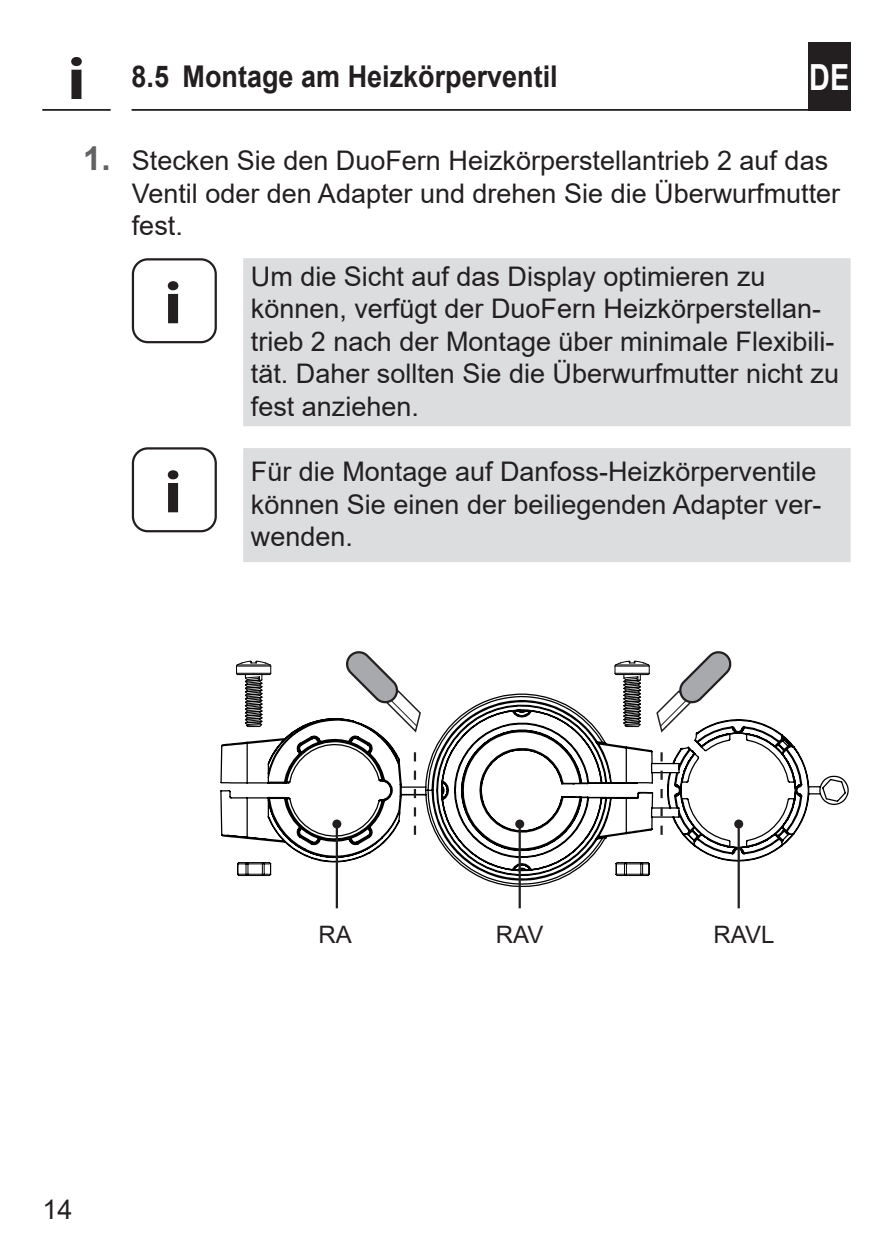
<style>
.page{position:relative;width:893px;height:1259px;background:#fff}
.page>*{position:absolute;margin:0;border:0;box-sizing:border-box;transform-origin:0 0}
.INFO-Icon{font:700 60px "Myriad Pro";color:#231f20;scale:1.1 1}
.t1{font:700 36px "Arial";color:#fff;scale:.8 1}
.t2{font:700 30px "Arial";color:#231f20;scale:.9 1}
.Nützliche_Infos_-_DE{font:27px/32.4px "Arial";color:#231f20}
.Bildlegende_-_DE{font:24px "Arial";color:#231f20}
.Fließtext_-_DE{font:24px "Arial";color:#231f20}
.s1{font-weight:700;font-size:33px;color:#636366}
</style>
<div class="page">
<hr style="left:132px;top:109px;width:719px;height:2px;background:#231f20">
<div style="left:808px;top:42px;width:42px;height:69px;background:#231f20"></div>
<hr style="left:42px;top:109px;width:68px;height:2px;background:#231f20">
<div style="left:243px;top:258px;width:608px;height:168px;background:#dcdddf"></div>
<div style="left:243px;top:448px;width:608px;height:114px;background:#dcdddf"></div>
<div style="left:132px;top:258px;width:85px;height:85px;border:2px solid #231f20;border-radius:15px"></div>
<div style="left:132px;top:447px;width:85px;height:85px;border:2px solid #231f20;border-radius:15px"></div>
<svg style="left:220px;top:693px;width:629px;height:194px"></svg>
<hr style="left:336px;top:824px;width:2px;height:84px;background:#231f20">
<div style="left:332px;top:819px;width:9px;height:9px;background:#231f20;border-radius:50%"></div>
<hr style="left:519px;top:824px;width:2px;height:84px;background:#231f20">
<div style="left:515px;top:819px;width:9px;height:9px;background:#231f20;border-radius:50%"></div>
<hr style="left:738px;top:824px;width:2px;height:84px;background:#231f20">
<div style="left:734px;top:819px;width:9px;height:9px;background:#231f20;border-radius:50%"></div>
<svg style="left:414px;top:752px;width:2px;height:83px"></svg>
<svg style="left:660px;top:752px;width:3px;height:83px"></svg>
<svg style="left:346px;top:651px;width:76px;height:82px"></svg>
<svg style="left:614px;top:651px;width:117px;height:82px"></svg>
<svg style="left:615px;top:861px;width:35px;height:15px"></svg>
<div style="left:234px;top:659px;width:39px;height:76px;background:#fff"></div>
<svg style="left:236px;top:660px;width:36px;height:67px"></svg>
<div style="left:234px;top:856px;width:39px;height:21px;background:#fff"></div>
<svg style="left:237px;top:862px;width:35px;height:14px"></svg>
<p class="INFO-Icon" style="left:67px;top:45px;width:18px">i</p>
<p class="t2" style="left:132px;top:56px;width:475px">8.5 Montage am Heizkörperventil</p>
<h2 class="t1" style="left:809px;top:52px;width:52px">DE</h2>
<p class="Nützliche_Infos_-_DE" style="left:132px;top:144px;width:710px;text-indent:-49px"><span class="s1">1.</span> Stecken Sie den DuoFern Heizkörperstellantrieb 2 auf das<br>Ventil oder den Adapter und drehen Sie die Überwurfmutter fest.</p>
<p class="INFO-Icon" style="left:164px;top:269px;width:18px">i</p>
<p class="Nützliche_Infos_-_DE" style="left:251px;top:260px;width:590px">Um die Sicht auf das Display optimieren zu können, verfügt der DuoFern Heizkörperstellan&shy;trieb 2 nach der Montage über minimale Flexibili&shy;tät. Daher sollten Sie die Überwurfmutter nicht zu fest anziehen.</p>
<p class="INFO-Icon" style="left:164px;top:458px;width:18px">i</p>
<p class="Nützliche_Infos_-_DE" style="left:251px;top:455px;width:572px">Für die Montage auf Danfoss-Heizkörperventile können Sie einen der beiliegenden Adapter ver&shy;wenden.</p>
<p class="Nützliche_Infos_-_DE" style="left:43px;top:1193px;width:32px">14</p>
<p class="Bildlegende_-_DE" style="left:318px;top:918px;width:35px">RA</p>
<p class="Bildlegende_-_DE" style="left:496px;top:918px;width:49px">RAV</p>
<p class="Fließtext_-_DE" style="left:714px;top:918px;width:62px">RAVL</p>
</div>
